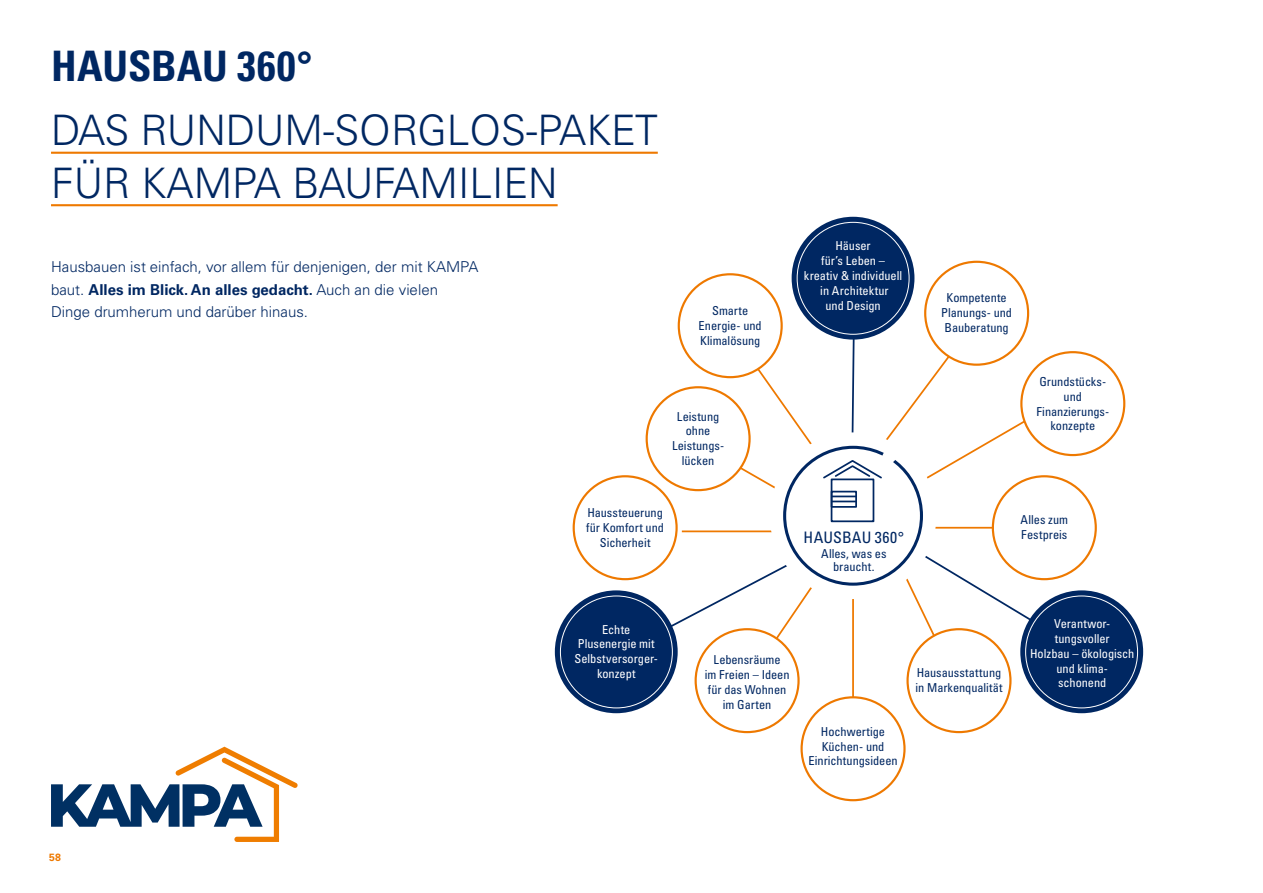
<style>
.page{position:relative;width:1263px;height:893px;background:#fff}
.page>*{position:absolute;margin:0;border:0;box-sizing:border-box;transform-origin:0 0}
.t1{font:300 42px/52.5px "Univers LT Pro 45";color:#002762}
.t2{font:700 condensed 42px "Univers LT Pro";color:#002762}
.t3{font:condensed 15.9px "Univers LT Pro";letter-spacing:.01em;color:#002762}
.t4{font:300 15px "Univers LT Pro 45";color:#002762}
.t5{font:700 15px "Univers LT Pro 65";color:#002762}
.t6{font:condensed 12.3px/14.9px "Univers LT Pro";letter-spacing:-.005em;color:#002762;text-align:center}
.t7{font:condensed 12.3px/14.9px "Univers LT Pro";color:#fff;text-align:center}
.t8{font:700 10.5px "Univers LT";color:#ee7900}
.s1{font-family:"Univers LT Pro 45";font-weight:300}
</style>
<div class="page">
<svg style="left:51px;top:747px;width:247px;height:95px"></svg>
<hr style="left:51px;top:152px;width:607px;height:2px;background:#ee7900">
<hr style="left:51px;top:204px;width:507px;height:2px;background:#ee7900">
<hr style="left:852px;top:537px;width:2px;height:196px;background:#ee7900">
<svg style="left:651px;top:315px;width:396px;height:349px"></svg>
<div style="left:802px;top:697px;width:102px;height:103px;background:#fff;border-radius:50%"></div>
<div style="left:800px;top:696px;width:105px;height:105px;border:2px solid #ee7900;border-radius:50%"></div>
<div style="left:1021px;top:352px;width:103px;height:103px;background:#fff;border-radius:50%"></div>
<div style="left:1020px;top:351px;width:105px;height:105px;border:2px solid #ee7900;border-radius:50%"></div>
<div style="left:574px;top:476px;width:103px;height:103px;background:#fff;border-radius:50%"></div>
<div style="left:573px;top:475px;width:105px;height:105px;border:2px solid #ee7900;border-radius:50%"></div>
<div style="left:993px;top:476px;width:103px;height:103px;background:#fff;border-radius:50%"></div>
<div style="left:992px;top:475px;width:105px;height:105px;border:2px solid #ee7900;border-radius:50%"></div>
<div style="left:925px;top:262px;width:103px;height:103px;background:#fff;border-radius:50%"></div>
<div style="left:924px;top:261px;width:105px;height:105px;border:2px solid #ee7900;border-radius:50%"></div>
<div style="left:647px;top:387px;width:102px;height:103px;background:#fff;border-radius:50%"></div>
<div style="left:646px;top:386px;width:105px;height:105px;border:2px solid #ee7900;border-radius:50%"></div>
<svg style="left:1021px;top:591px;width:121px;height:121px;background:#264779"></svg>
<div style="left:1020px;top:590px;width:123px;height:123px;border:2px solid #002762;border-radius:50%"></div>
<div style="left:1026px;top:596px;width:111px;height:112px;background:#002762;border-radius:50%"></div>
<svg style="left:556px;top:591px;width:121px;height:121px"></svg>
<div style="left:555px;top:590px;width:123px;height:123px;border:2px solid #002762;border-radius:50%"></div>
<div style="left:560px;top:596px;width:112px;height:112px;background:#002762;border-radius:50%"></div>
<svg style="left:793px;top:218px;width:120px;height:120px"></svg>
<div style="left:792px;top:217px;width:122px;height:123px;border:2px solid #002762;border-radius:50%"></div>
<div style="left:797px;top:222px;width:112px;height:112px;background:#002762;border-radius:50%"></div>
<div style="left:679px;top:274px;width:103px;height:103px;background:#fff;border-radius:50%"></div>
<div style="left:678px;top:273px;width:105px;height:105px;border:2px solid #ee7900;border-radius:50%"></div>
<div style="left:907px;top:629px;width:103px;height:103px;background:#fff;border-radius:50%"></div>
<div style="left:906px;top:628px;width:105px;height:105px;border:2px solid #ee7900;border-radius:50%"></div>
<div style="left:696px;top:629px;width:102px;height:103px;background:#fff;border-radius:50%"></div>
<div style="left:694px;top:628px;width:106px;height:105px;border:2px solid #ee7900;border-radius:50%"></div>
<h1 class="t2" style="left:51px;top:41px;width:263px">HAUSBAU 360°</h1>
<h1 class="t1" style="left:51px;top:103px;width:608px">DAS RUNDUM-SORGLOS-PAKET<br>FÜR KAMPA BAUFAMILIEN</h1>
<p class="t4" style="left:51px;top:257px;width:429px">Hausbauen ist einfach, vor allem für denjenigen, der mit KAMPA</p>
<p class="t5" style="left:51px;top:279px;width:388px"><span class="s1">baut.</span> Alles im Blick. An alles gedacht. <span class="s1">Auch an die vielen</span></p>
<p class="t4" style="left:51px;top:302px;width:259px">Dinge drumherum und darüber hinaus.</p>
<p class="t6" style="left:699px;top:303px;width:65px">Smarte<br>Energie- und<br>Klimalösung</p>
<p class="t6" style="left:672px;top:408px;width:54px">Leistung ohne<br>Leistungs&shy;lücken</p>
<p class="t7" style="left:804px;top:238px;width:100px">Häuser<br>für’s Leben – kreativ &amp; individuell in Architektur<br>und Design</p>
<p class="t6" style="left:941px;top:290px;width:72px">Kompetente<br>Planungs- und<br>Bauberatung</p>
<p class="t6" style="left:1036px;top:374px;width:74px">Grundstücks&shy;und<br>Finanzierungs&shy;konzepte</p>
<p class="t6" style="left:586px;top:505px;width:79px">Haussteuerung für Komfort und<br>Sicherheit</p>
<p class="t6" style="left:1020px;top:512px;width:49px;text-align:left">Alles zum<br>Festpreis</p>
<p class="t3" style="left:803px;top:527px;width:102px">HAUSBAU 360°</p>
<p class="t6" style="left:821px;top:546px;width:67px;line-height:13px">Alles, was es braucht.</p>
<p class="t8" style="left:49px;top:851px;width:13px">58</p>
<p class="t7" style="left:574px;top:621px;width:85px">Echte<br>Plusenergie mit<br>Selbstversorger&shy;konzept</p>
<p class="t6" style="left:705px;top:652px;width:86px">Lebensräume<br>im Freien – Ideen für das Wohnen im Garten</p>
<p class="t6" style="left:808px;top:724px;width:91px">Hochwertige<br>Küchen- und<br>Einrichtungsideen</p>
<p class="t6" style="left:915px;top:665px;width:89px;text-align:left">Hausausstattung in Markenqualität</p>
<p class="t7" style="left:1030px;top:616px;width:106px">Verantwor&shy;tungsvoller<br>Holzbau – ökologisch und klima-<br>schonend</p>
</div>
